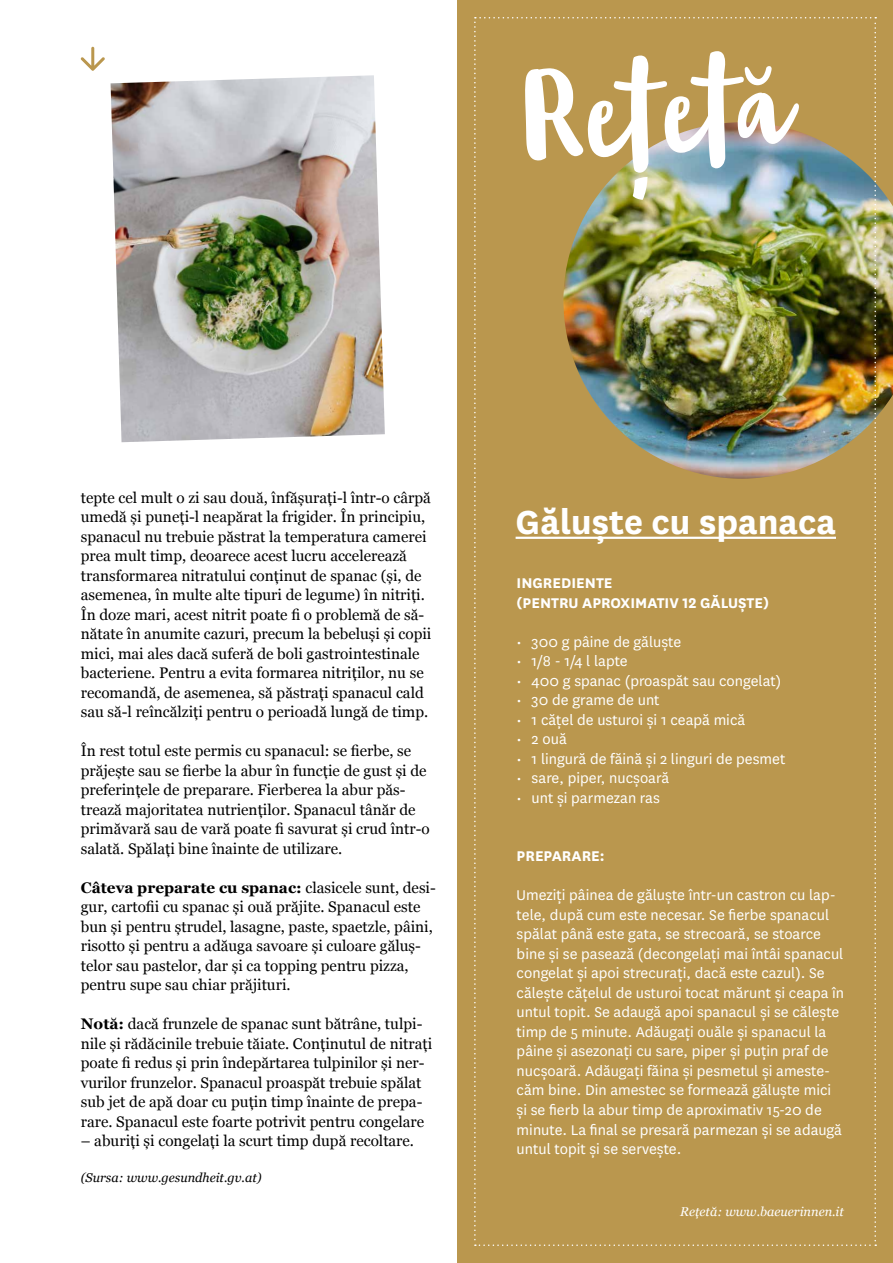
<style>
.page{position:relative;width:893px;height:1263px;background:#fff}
.page>*{position:absolute;margin:0;border:0;box-sizing:border-box;transform-origin:0 0}
.t1{font:102.75px "Blog Script";color:#fff}
.t2{font:700 39px "National";color:#fff}
.t3{font:16.5px/19.5px "National";color:#fff}
.t4{font:700 16.5px/19.5px "National";color:#fff}
.t5{font:15.3px/19.5px "Georgia";color:#000}
.t6{font:italic 12.75px "Georgia";color:#000}
.t7{font:italic 12.75px "Georgia";color:#fff}
.s1{font-weight:700}
</style>
<div class="page">
<div style="left:457px;top:0;width:436px;height:1263px;background:#ba974e"></div>
<img style="left:111px;top:75px;width:274px;height:367px">
<svg style="left:81px;top:47px;width:24px;height:24px"></svg>
<img style="left:876px;top:183px;width:17px;height:234px">
<img style="left:474px;top:17px;width:402px;height:1229px">
<h1 class="t1" style="left:517px;top:61px;width:272px;rotate:-3deg">Retetă</h1>
<p class="t5" style="left:81px;top:487px;width:352px">tepte cel mult o zi sau două, înfășurați-l într-o cârpă umedă și puneți-l neapărat la frigider. În principiu, spanacul nu trebuie păstrat la temperatura camerei prea mult timp, deoarece acest lucru accelerează transformarea nitratului conținut de spanac (și, de asemenea, în multe alte tipuri de legume) în nitriți.<br>În doze mari, acest nitrit poate fi o problemă de să&shy;nătate în anumite cazuri, precum la bebeluși și copii mici, mai ales dacă suferă de boli gastrointestinale bacteriene. Pentru a evita formarea nitriților, nu se recomandă, de asemenea, să păstrați spanacul cald sau să-l reîncălziți pentru o perioadă lungă de timp.</p>
<p class="t5" style="left:81px;top:740px;width:350px">În rest totul este permis cu spanacul: se fierbe, se prăjește sau se fierbe la abur în funcție de gust și de preferințele de preparare. Fierberea la abur păs&shy;trează majoritatea nutrienților. Spanacul tânăr de primăvară sau de vară poate fi savurat și crud într-o salată. Spălați bine înainte de utilizare.</p>
<p class="t5" style="left:81px;top:877px;width:357px"><span class="s1">Câteva preparate cu spanac:</span> clasicele sunt, desi&shy;gur, cartofii cu spanac și ouă prăjite. Spanacul este bun și pentru ștrudel, lasagne, paste, spaetzle, pâini, risotto și pentru a adăuga savoare și culoare găluș&shy;telor sau pastelor, dar și ca topping pentru pizza, pentru supe sau chiar prăjituri.</p>
<p class="t5" style="left:81px;top:1013px;width:353px"><span class="s1">Notă:</span> dacă frunzele de spanac sunt bătrâne, tulpi&shy;nile și rădăcinile trebuie tăiate. Conținutul de nitrați poate fi redus și prin îndepărtarea tulpinilor și ner&shy;vurilor frunzelor. Spanacul proaspăt trebuie spălat sub jet de apă doar cu puțin timp înainte de prepa&shy;rare. Spanacul este foarte potrivit pentru congelare</p>
<p class="t5" style="left:81px;top:1130px;width:335px">– aburiți și congelați la scurt timp după recoltare.</p>
<p class="t6" style="left:81px;top:1168px;width:182px">(Sursa: www.gesundheit.gv.at)</p>
<h2 class="t2" style="left:516px;top:494px;width:322px">Găluște cu spanaca</h2>
<p class="t4" style="left:517px;top:572px;width:254px">INGREDIENTE<br>(PENTRU APROXIMATIV 12 GĂLUȘTE)</p>
<p class="t3" style="left:517px;top:631px;width:166px">• 300 g pâine de găluște</p>
<p class="t3" style="left:517px;top:651px;width:113px">• 1/8 - 1/4 l lapte</p>
<p class="t3" style="left:517px;top:670px;width:266px">• 400 g spanac (proaspăt sau congelat)</p>
<p class="t3" style="left:517px;top:690px;width:144px">• 30 de grame de unt</p>
<p class="t3" style="left:517px;top:709px;width:230px">• 1 căţel de usturoi și 1 ceapă mică</p>
<p class="t3" style="left:517px;top:729px;width:52px">• 2 ouă</p>
<p class="t3" style="left:517px;top:748px;width:270px">• 1 lingură de făină și 2 linguri de pesmet</p>
<p class="t3" style="left:517px;top:768px;width:154px">• sare, piper, nucșoară</p>
<p class="t3" style="left:517px;top:787px;width:145px">• unt și parmezan ras</p>
<p class="t4" style="left:517px;top:845px;width:90px">PREPARARE:</p>
<p class="t3" style="left:517px;top:885px;width:329px">Umeziţi pâinea de găluște într-un castron cu lap&shy;tele, după cum este necesar. Se fierbe spanacul spălat până este gata, se strecoară, se stoarce bine și se pasează (decongelaţi mai întâi spanacul congelat și apoi strecuraţi, dacă este cazul). Se călește căţelul de usturoi tocat mărunt și ceapa în untul topit. Se adaugă apoi spanacul și se călește timp de 5 minute. Adăugaţi ouăle și spanacul la pâine și asezonaţi cu sare, piper și puţin praf de nucșoară. Adăugaţi făina și pesmetul și ameste&shy;căm bine. Din amestec se formează găluște mici și se fierb la abur timp de aproximativ 15-20 de minute. La final se presară parmezan și se adaugă untul topit și se servește.</p>
<p class="t7" style="left:680px;top:1202px;width:165px">Rețetă: www.baeuerinnen.it</p>
</div>
